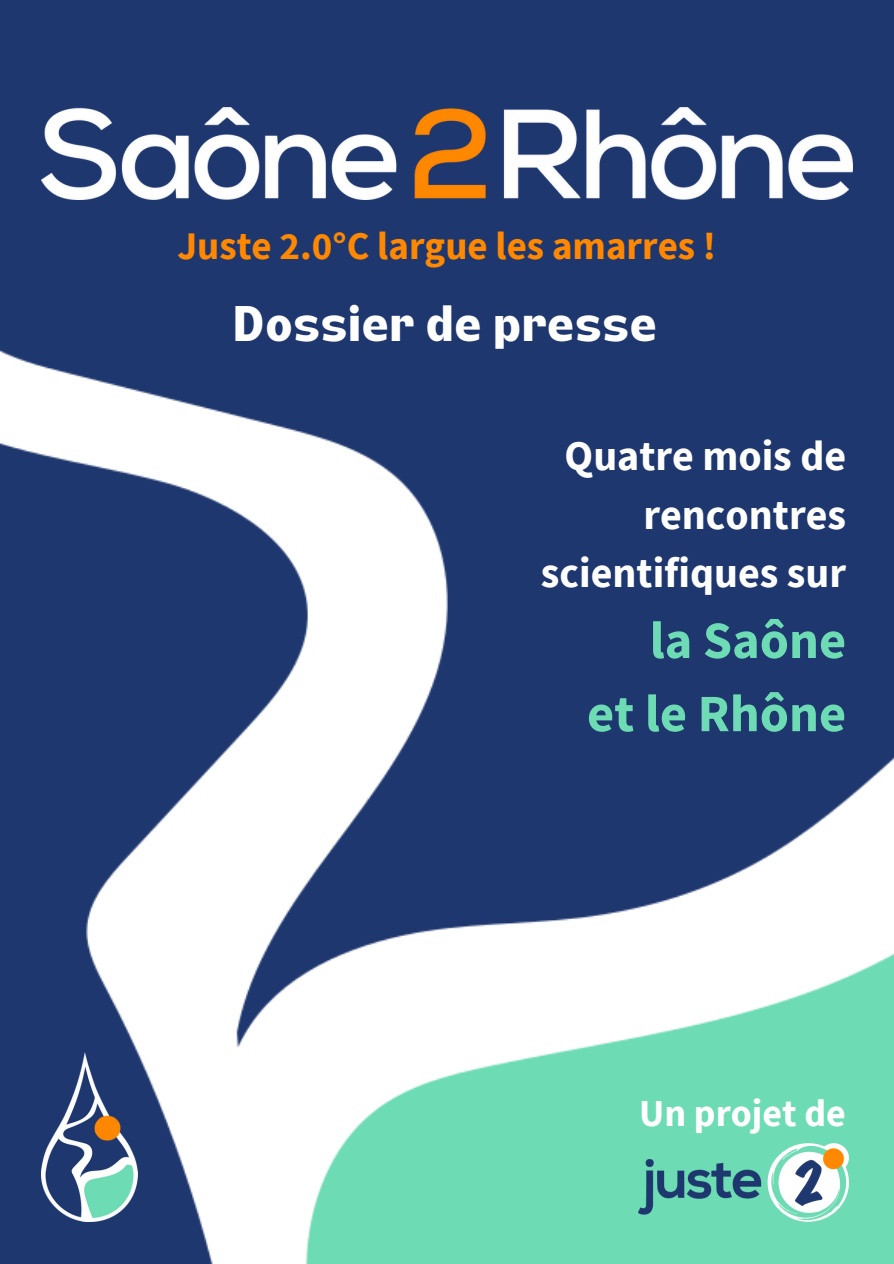
<style>
.page{position:relative;width:894px;height:1264px;background:#fff}
.page>*{position:absolute;margin:0;border:0;box-sizing:border-box;transform-origin:0 0}
.t1{font:700 52.5px "Source Sans Pro";color:#6ddbb3}
.t2{font:700 49.5px "Lazord";color:#fff}
.t3{font:700 42px/58.5px "Source Sans Pro";color:#fff;text-align:right}
.t4{font:700 39px "Source Sans Pro";color:#f80}
.t5{font:700 37.95px "Source Sans Pro";color:#fff}
</style>
<div class="page">
<img style="left:0;top:558px;width:893px;height:705px">
<svg style="left:0;top:0;width:893px;height:558px;background:#344a7c"></svg>
<img style="left:42px;top:107px;width:810px;height:93px">
<svg style="left:767px;top:1143px;width:81px;height:78px"></svg>
<div style="left:818px;top:1143px;width:30px;height:29px;background:#fff;border-radius:50%"></div>
<img style="left:638px;top:1145px;width:206px;height:74px">
<img style="left:42px;top:1051px;width:95px;height:170px">
<p class="t4" style="left:177px;top:220px;width:540px">Juste 2.0°C largue les amarres !</p>
<p class="t2" style="left:232px;top:305px;width:426px">Dossier de presse</p>
<p class="t3" style="left:540px;top:426px;width:307px">Quatre mois de rencontres scientifiques sur</p>
<p class="t1" style="left:649px;top:606px;width:198px">la Saône</p>
<p class="t1" style="left:587px;top:679px;width:260px">et le Rhône</p>
<p class="t5" style="left:639px;top:1089px;width:208px">Un projet de</p>
</div>
